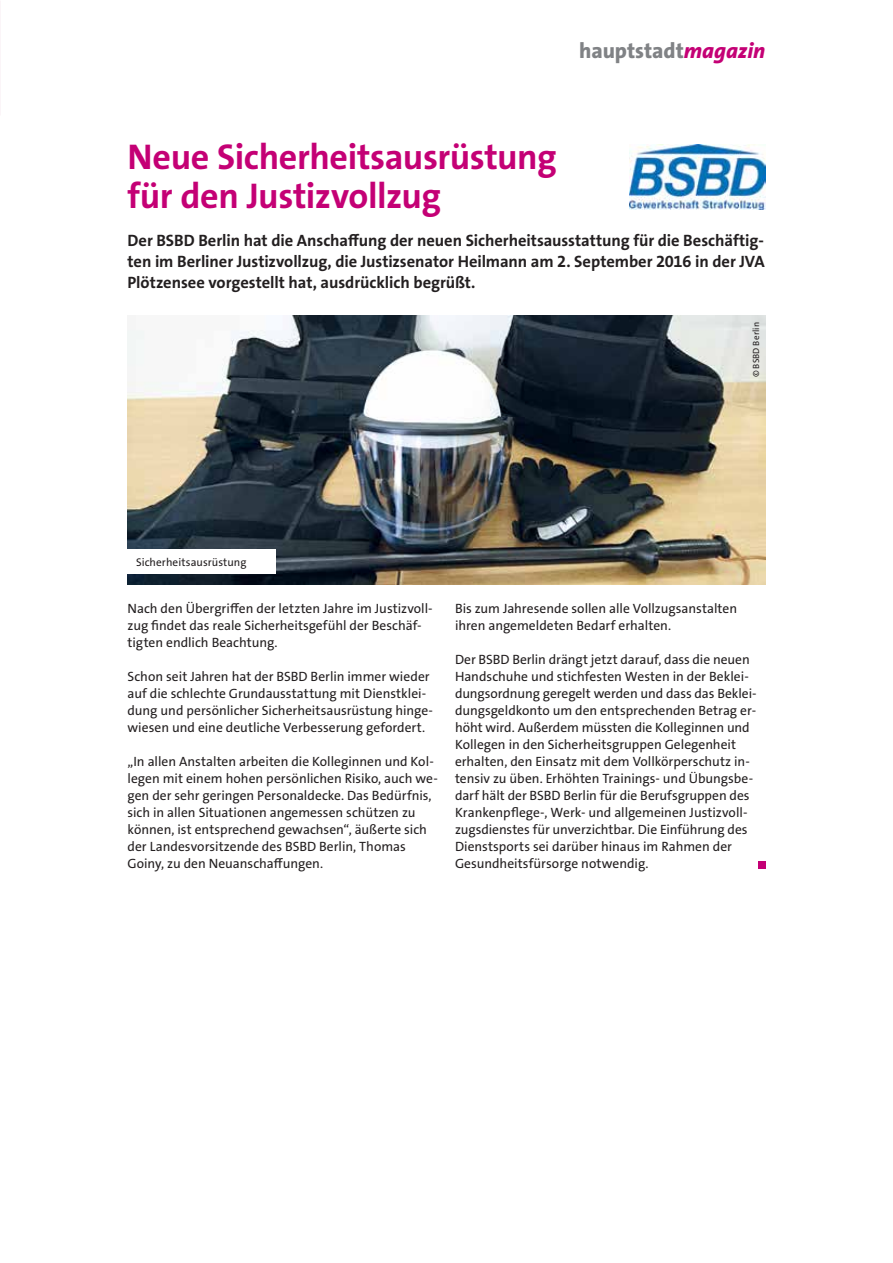
<style>
.page{position:relative;width:893px;height:1263px;background:#fff}
.page>*{position:absolute;margin:0;border:0;box-sizing:border-box;transform-origin:0 0}
.t1{font:700 36px/39px "The Sans Os F";letter-spacing:-.01em;color:#c40075}
.t2{font:800 21.75px "The Sans Os F";letter-spacing:-.005em;color:#808285}
.t3{font:700 16.5px/21px "The Sans Os F";letter-spacing:-.005em;color:#231f20;text-align:justify}
.t4{font:13.5px/17px "The Sans Os F";color:#231f20}
.t5{font:11.25px "The Sans Os F";letter-spacing:.005em;color:#231f20}
.t6{font:9px "The Sans Os F";letter-spacing:.01em;color:#231f20}
.s1{font-style:italic;color:#c40075}
</style>
<div class="page">
<div style="left:758px;top:861px;width:7px;height:7px;background:#c40075"></div>
<img style="left:629px;top:145px;width:136px;height:64px">
<img style="left:128px;top:316px;width:637px;height:268px">
<div style="left:128px;top:549px;width:148px;height:25px;background:#fff"></div>
<h2 class="t2" style="left:579px;top:37px;width:188px">hauptstadt<span class="s1">magazin</span></h2>
<h1 class="t1" style="left:128px;top:137px;width:431px">Neue Sicherheitsausrüstung für den Justizvollzug</h1>
<p class="t3" style="left:128px;top:230px;width:639px">Der BSBD Berlin hat die Anschaffung der neuen Sicherheitsausstattung für die Beschäftig&shy;ten im Berliner Justizvollzug, die Justizsenator Heilmann am 2. September 2016 in der JVA Plötzensee vorgestellt hat, ausdrücklich begrüßt.</p>
<p class="t6" style="left:750px;top:377px;width:57px;rotate:-90deg">© BSBD Berlin</p>
<p class="t5" style="left:136px;top:555px;width:112px">Sicherheitsausrüstung</p>
<p class="t4" style="left:128px;top:600px;width:307px">Nach den Übergriffen der letzten Jahre im Justizvoll&shy;zug findet das reale Sicherheitsgefühl der Beschäf&shy;tigten endlich Beachtung.</p>
<p class="t4" style="left:128px;top:668px;width:307px">Schon seit Jahren hat der BSBD Berlin immer wieder auf die schlechte Grundausstattung mit Dienstklei&shy;dung und persönlicher Sicherheitsausrüstung hinge&shy;wiesen und eine deutliche Verbesserung gefordert.</p>
<p class="t4" style="left:128px;top:753px;width:312px">„In allen Anstalten arbeiten die Kolleginnen und Kol&shy;legen mit einem hohen persönlichen Risiko, auch we&shy;gen der sehr geringen Personaldecke. Das Bedürfnis, sich in allen Situationen angemessen schützen zu können, ist entsprechend gewachsen“, äußerte sich der Landesvorsitzende des BSBD Berlin, Thomas Goiny, zu den Neuanschaffungen.</p>
<p class="t4" style="left:455px;top:600px;width:284px">Bis zum Jahresende sollen alle Vollzugsanstalten ihren angemeldeten Bedarf erhalten.</p>
<p class="t4" style="left:455px;top:651px;width:303px">Der BSBD Berlin drängt jetzt darauf, dass die neuen Handschuhe und stichfesten Westen in der Beklei&shy;dungsordnung geregelt werden und dass das Beklei&shy;dungsgeldkonto um den entsprechenden Betrag er&shy;höht wird. Außerdem müssten die Kolleginnen und Kollegen in den Sicherheitsgruppen Gelegenheit erhalten, den Einsatz mit dem Vollkörperschutz in&shy;tensiv zu üben. Erhöhten Trainings- und Übungsbe&shy;darf hält der BSBD Berlin für die Berufsgruppen des Krankenpflege-, Werk- und allgemeinen Justizvoll&shy;zugsdienstes für unverzichtbar. Die Einführung des Dienstsports sei darüber hinaus im Rahmen der Gesundheitsfürsorge notwendig.</p>
</div>
